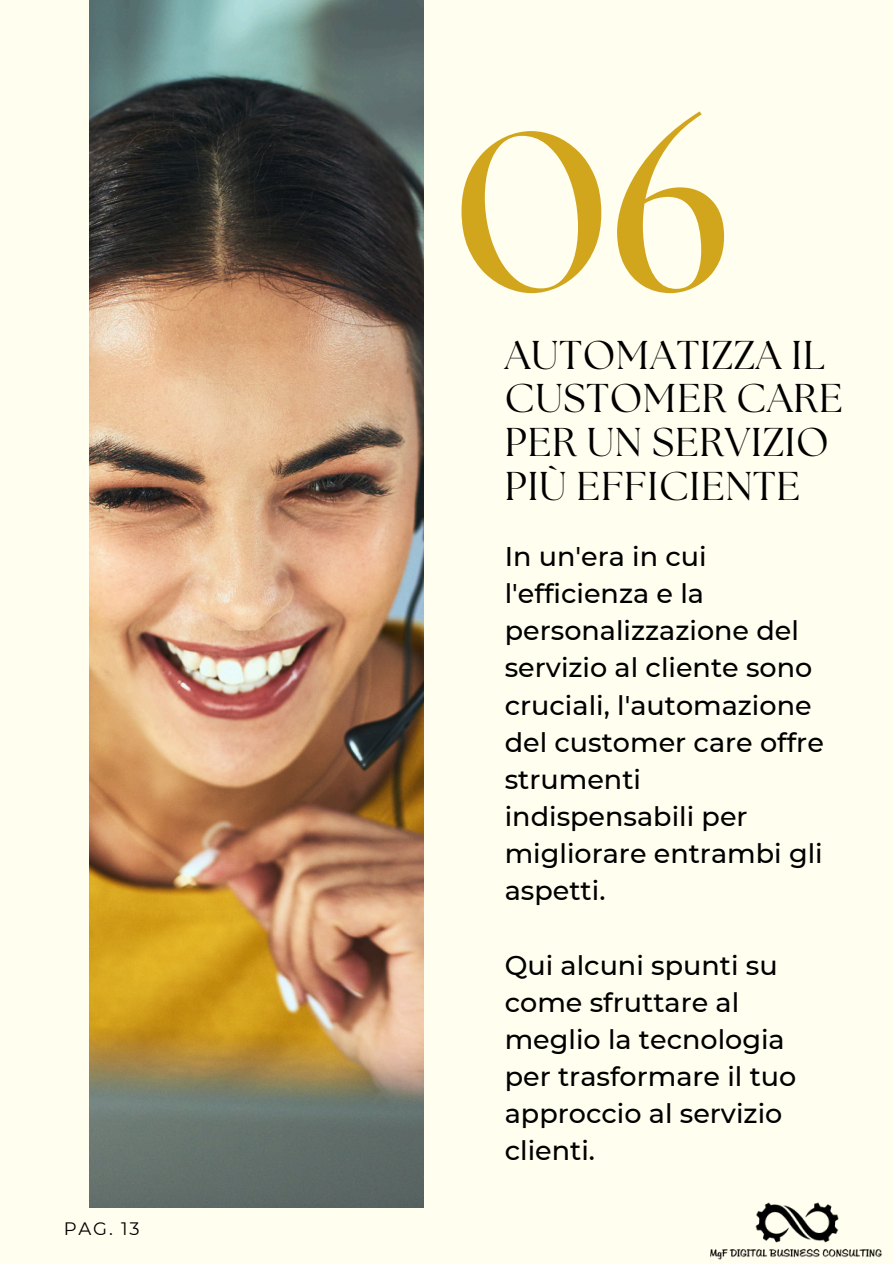
<style>
.page{position:relative;width:894px;height:1264px;background:#fff}
.page>*{position:absolute;margin:0;border:0;box-sizing:border-box;transform-origin:0 0}
.t1{font:700 225.9px "The Seasons";color:#d1a61c}
.t2{font:40.05px/43.8px "The Seasons";letter-spacing:.02em;color:#000}
.t3{font:500 27px/37.2px "Montserrat";color:#000}
.t4{font:18px "Montserrat";color:#000}
</style>
<div class="page">
<div style="left:0;top:0;width:893px;height:1263px;background:#fffeef"></div>
<img style="left:89px;top:0;width:334px;height:1207px">
<img style="left:710px;top:1202px;width:172px;height:58px">
<p class="t4" style="left:64px;top:1217px;width:77px">PAG. 13</p>
<p class="t1" style="left:453px;top:110px;width:278px">06</p>
<h1 class="t2" style="left:504px;top:335px;width:339px">AUTOMATIZZA IL<br>CUSTOMER CARE<br>PER UN SERVIZIO<br>PIÙ EFFICIENTE</h1>
<h2 class="t3" style="left:504px;top:537px;width:320px">In un'era in cui l'efficienza e la personalizzazione del servizio al cliente sono cruciali, l'automazione del customer care offre strumenti indispensabili per migliorare entrambi gli aspetti.</h2>
<h2 class="t3" style="left:504px;top:946px;width:293px">Qui alcuni spunti su come sfruttare al meglio la tecnologia per trasformare il tuo approccio al servizio clienti.</h2>
</div>
